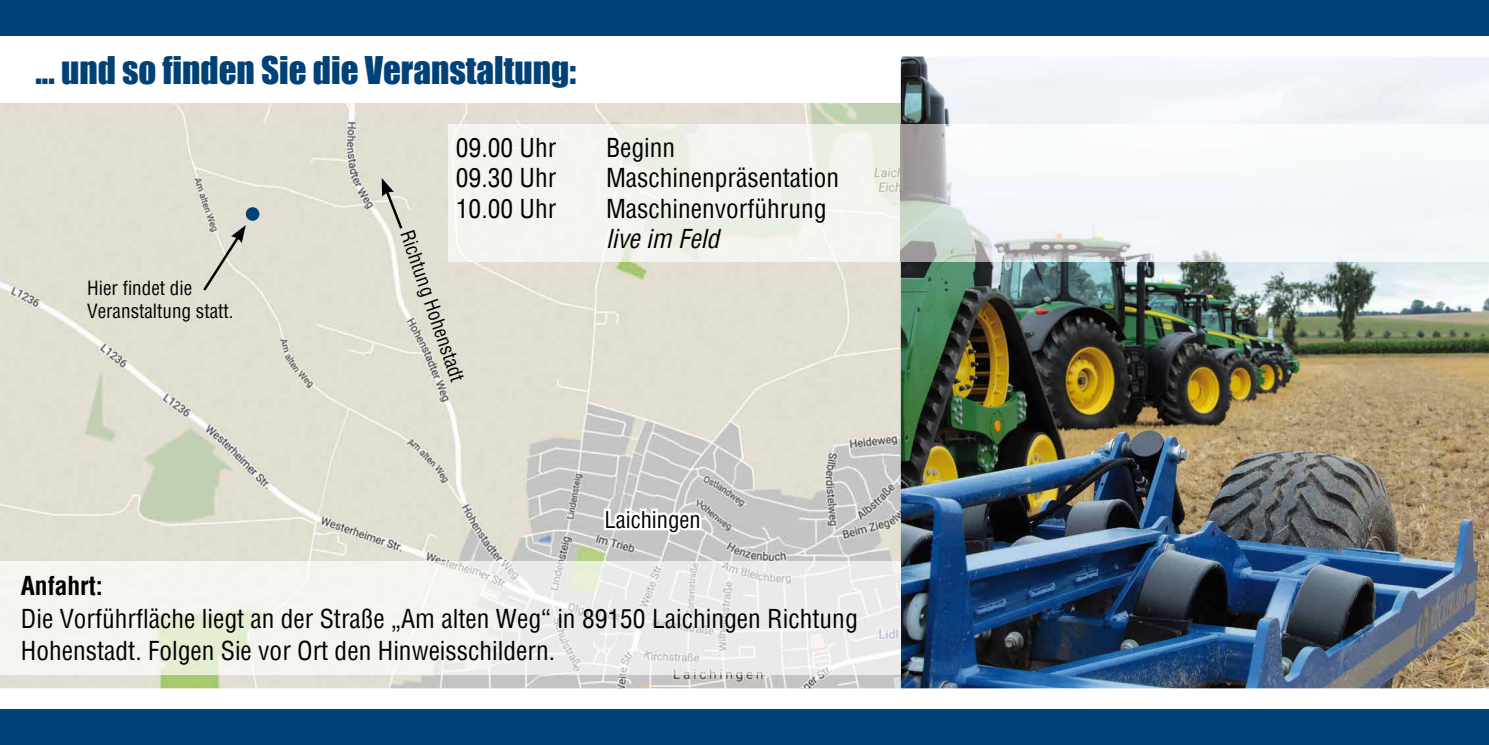
<style>
.page{position:relative;width:1489px;height:745px;background:#fff}
.page>*{position:absolute;margin:0;border:0;box-sizing:border-box;transform-origin:0 0}
.t1{font:35px "Impact";color:#004178}
.t2{font:condensed 25.5px/32.5px "Helvetica";color:#000}
.t3{font:italic condensed 25.5px "Helvetica";color:#000}
.t4{font:700 condensed 25.5px "Helvetica";color:#000}
.t5{font:condensed 22.5px "Helvetica";color:#000}
.t6{font:condensed 19px/23px "Helvetica";color:#000}
</style>
<div class="page">
<div style="left:0;top:709px;width:1488px;height:35px;background:#004178"></div>
<div style="left:0;top:0;width:1488px;height:35px;background:#004178"></div>
<img style="left:0;top:103px;width:900px;height:585px">
<img style="left:900px;top:57px;width:588px;height:631px">
<img style="left:0;top:561px;width:900px;height:113px">
<img style="left:449px;top:124px;width:1039px;height:137px">
<svg style="left:601px;top:500px;width:103px;height:38px"></svg>
<div style="left:246px;top:207px;width:13px;height:14px;background:#004178;border-radius:50%"></div>
<svg style="left:201px;top:225px;width:45px;height:68px;background:#cfcbc0"></svg>
<svg style="left:381px;top:178px;width:23px;height:53px"></svg>
<h1 class="t1" style="left:35px;top:43px;width:542px">... und so finden Sie die Veranstaltung:</h1>
<p class="t6" style="left:87px;top:275px;width:148px">Hier findet die<br>Veranstaltung statt.</p>
<p class="t2" style="left:456px;top:130px;width:102px">09.00 Uhr</p>
<p class="t2" style="left:606px;top:130px;width:71px">Beginn</p>
<p class="t2" style="left:456px;top:161px;width:102px">09.30 Uhr</p>
<p class="t2" style="left:606px;top:161px;width:235px">Maschinenpräsentation</p>
<p class="t2" style="left:456px;top:191px;width:102px">10.00 Uhr</p>
<p class="t2" style="left:606px;top:191px;width:222px">Maschinenvorführung</p>
<p class="t3" style="left:606px;top:222px;width:115px">live im Feld</p>
<p class="t6" style="left:418px;top:227px;width:160px;rotate:71deg">Richtung Hohenstadt</p>
<p class="t5" style="left:604px;top:504px;width:98px">Laichingen</p>
<p class="t4" style="left:21px;top:568px;width:83px">Anfahrt:</p>
<p class="t2" style="left:21px;top:601px;width:838px">Die Vorführfläche liegt an der Straße „Am alten Weg“ in 89150 Laichingen Richtung<br>Hohenstadt. Folgen Sie vor Ort den Hinweisschildern.</p>
</div>
